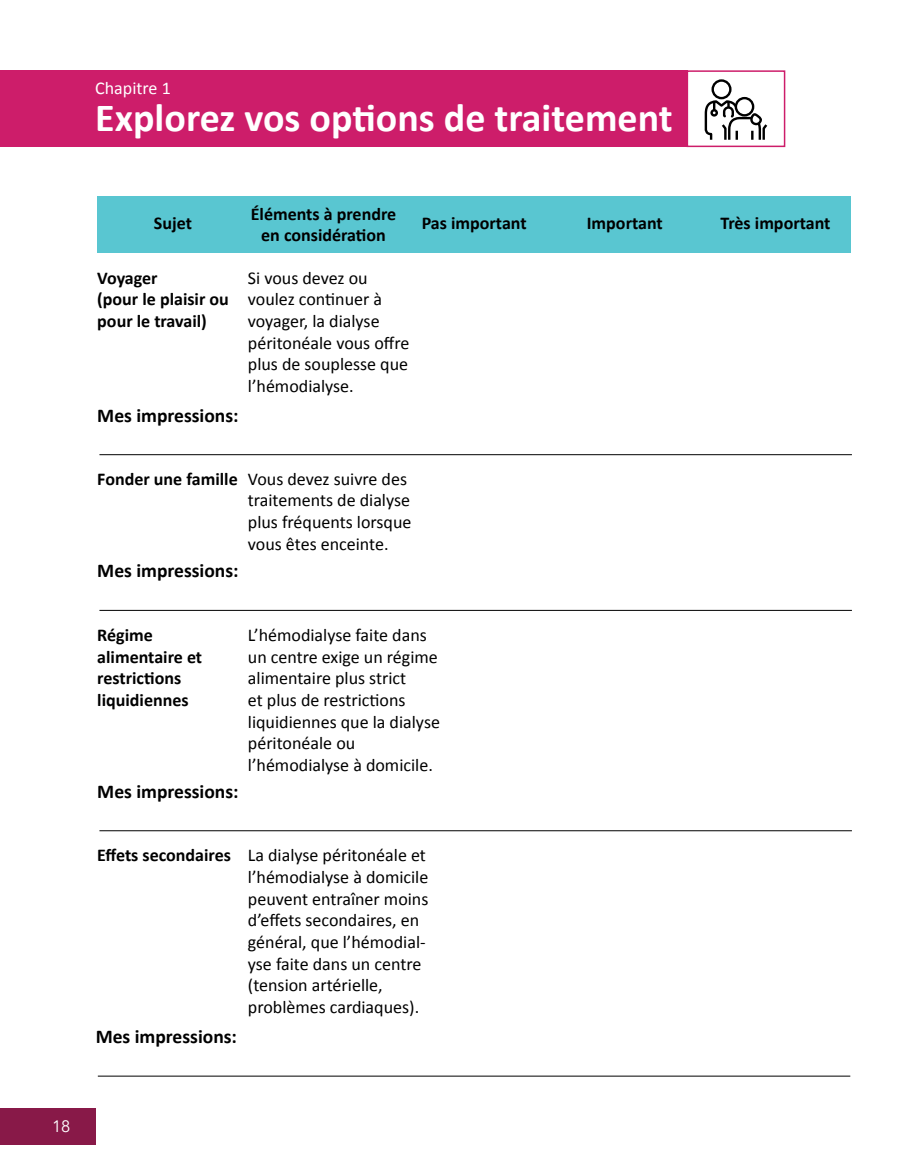
<style>
.page{position:relative;width:906px;height:1176px;background:#fff}
.page>*{position:absolute;margin:0;border:0;box-sizing:border-box;transform-origin:0 0}
.t1{font:700 40.05px "Calibri";color:#fff}
.t2{font:700 19.5px "Calibri";color:#000}
.t3{font:18px/21.6px "Calibri";color:#000}
.t4{font:700 18px/21.6px "Calibri";color:#000}
.t5{font:18px "Calibri";color:#fff}
.t6{font:16.5px "Avenir";color:#fff}
</style>
<div class="page">
<div style="left:0;top:1107px;width:95px;height:37px;background:#881948"></div>
<hr style="left:99px;top:830px;width:752px;height:1px;background:#000">
<hr style="left:99px;top:454px;width:752px;height:1px;background:#000">
<hr style="left:99px;top:610px;width:752px;height:1px;background:#000">
<hr style="left:98px;top:1075px;width:751px;height:1px;background:#000">
<div style="left:699px;top:197px;width:151px;height:56px;background:#59c6d1"></div>
<div style="left:549px;top:197px;width:150px;height:56px;background:#59c6d1"></div>
<div style="left:398px;top:197px;width:151px;height:56px;background:#59c6d1"></div>
<div style="left:248px;top:197px;width:150px;height:56px;background:#59c6d1"></div>
<div style="left:98px;top:197px;width:150px;height:56px;background:#59c6d1"></div>
<div style="left:0;top:70px;width:687px;height:77px;background:#cd1d6a"></div>
<div style="left:686px;top:70px;width:98px;height:77px;border:2px solid #cd1d6a"></div>
<svg style="left:704px;top:79px;width:64px;height:61px"></svg>
<p class="t5" style="left:95px;top:77px;width:77px">Chapitre 1</p>
<h1 class="t1" style="left:95px;top:92px;width:578px">Explorez vos options de traitement</h1>
<p class="t4" style="left:251px;top:203px;width:147px;text-align:center">Éléments à prendre en considération</p>
<p class="t4" style="left:154px;top:212px;width:39px">Sujet</p>
<p class="t4" style="left:421px;top:212px;width:106px">Pas important</p>
<p class="t4" style="left:586px;top:212px;width:77px">Important</p>
<p class="t4" style="left:720px;top:212px;width:111px">Très important</p>
<p class="t4" style="left:97px;top:267px;width:133px">Voyager<br>(pour le plaisir ou pour le travail)</p>
<p class="t3" style="left:248px;top:267px;width:163px">Si vous devez ou voulez continuer à voyager, la dialyse péritonéale vous offre plus de souplesse que l’hémodialyse.</p>
<p class="t2" style="left:97px;top:402px;width:143px">Mes impressions:</p>
<p class="t4" style="left:97px;top:468px;width:142px">Fonder une famille</p>
<p class="t3" style="left:248px;top:468px;width:165px">Vous devez suivre des traitements de dialyse plus fréquents lorsque vous êtes enceinte.</p>
<p class="t2" style="left:97px;top:558px;width:143px">Mes impressions:</p>
<p class="t4" style="left:97px;top:624px;width:106px">Régime alimentaire et restrictions liquidiennes</p>
<p class="t3" style="left:248px;top:624px;width:193px">L’hémodialyse faite dans un centre exige un régime alimentaire plus strict<br>et plus de restrictions liquidiennes que la dialyse péritonéale ou l’hémodialyse à domicile.</p>
<p class="t2" style="left:97px;top:778px;width:143px">Mes impressions:</p>
<p class="t4" style="left:97px;top:844px;width:135px">Effets secondaires</p>
<p class="t3" style="left:248px;top:844px;width:182px">La dialyse péritonéale et l’hémodialyse à domicile peuvent entraîner moins d’effets secondaires, en général, que l’hémodial&shy;yse faite dans un centre (tension artérielle, problèmes cardiaques).</p>
<p class="t2" style="left:96px;top:1023px;width:143px">Mes impressions:</p>
<p class="t6" style="left:52px;top:1115px;width:20px">18</p>
</div>
